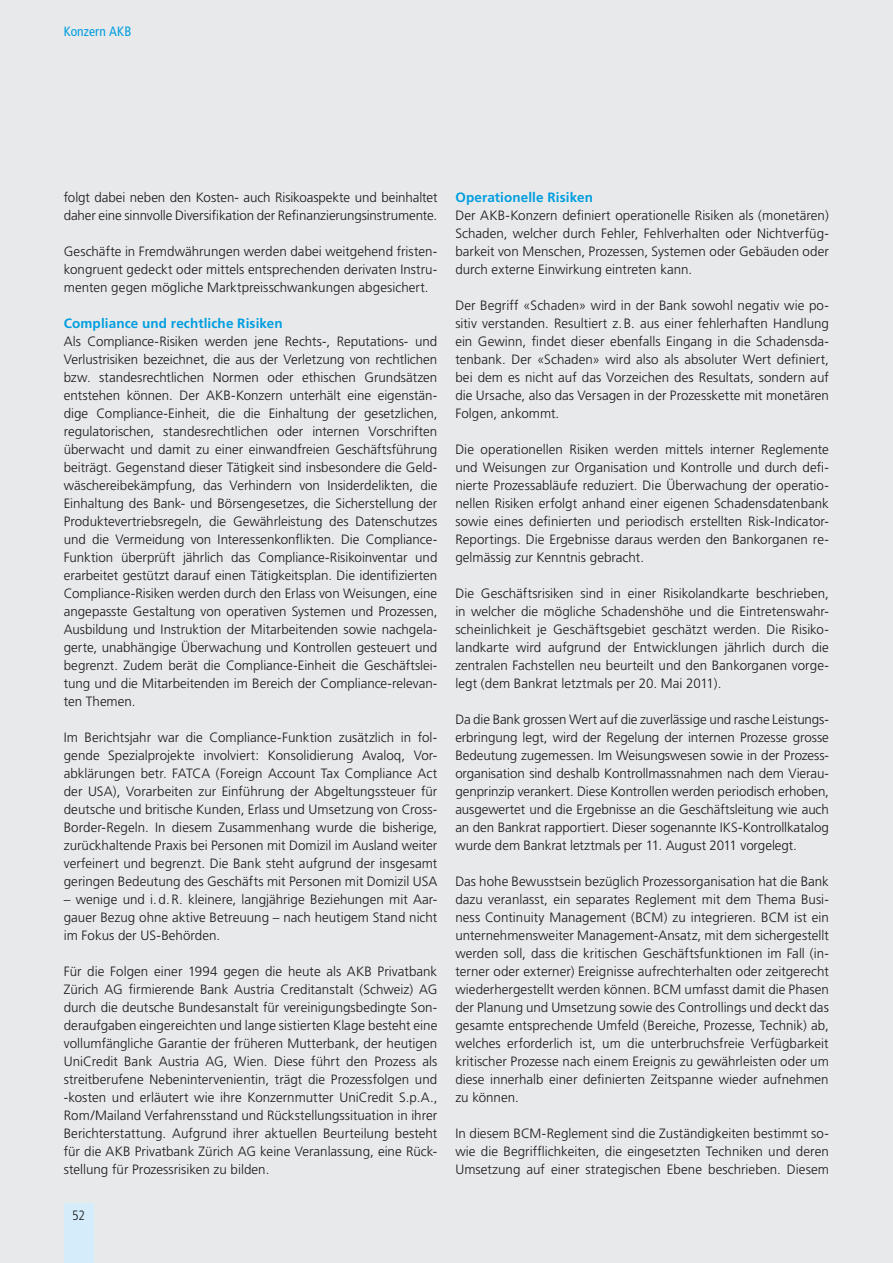
<style>
.page{position:relative;width:893px;height:1263px;background:#e8e9ea}
.page>*{position:absolute;margin:0;border:0;box-sizing:border-box;transform-origin:0 0}
.t1{font:300 13.5px/18px "Frutiger";color:#1a171c;text-align:justify}
.t2{font:700 13.5px "Frutiger";letter-spacing:.01em;color:#009ee0}
.t3{font:condensed 13.5px "Frutiger";letter-spacing:.01em;color:#009ee0}
.t4{font:300 condensed 13.5px "Frutiger";color:#1a171c}
</style>
<div class="page">
<div style="left:64px;top:1203px;width:30px;height:60px;background:#d5edfa"></div>
<p class="t3" style="left:64px;top:26px;width:69px">Konzern AKB</p>
<p class="t1" style="left:64px;top:189px;width:375px">folgt dabei neben den Kosten- auch Risikoaspekte und beinhaltet daher eine sinnvolle Diversifikation der Refinanzierungsinstrumente.</p>
<p class="t1" style="left:64px;top:243px;width:375px">Geschäfte in Fremdwährungen werden dabei weitgehend fristen&shy;kongruent gedeckt oder mittels entsprechenden derivaten Instru&shy;menten gegen mögliche Marktpreisschwankungen abgesichert.</p>
<p class="t2" style="left:64px;top:318px;width:220px">Compliance und rechtliche Risiken</p>
<p class="t1" style="left:64px;top:333px;width:375px">Als Compliance-Risiken werden jene Rechts-, Reputations- und Verlustrisiken bezeichnet, die aus der Verletzung von rechtlichen bzw. standesrechtlichen Normen oder ethischen Grundsätzen entstehen können. Der AKB-Konzern unterhält eine eigenstän&shy;dige Compliance-Einheit, die die Einhaltung der gesetzlichen, regulatorischen, standesrechtlichen oder internen Vorschriften überwacht und damit zu einer einwandfreien Geschäftsführung beiträgt. Gegenstand dieser Tätigkeit sind insbesondere die Geld&shy;wäschereibekämpfung, das Verhindern von Insiderdelikten, die Einhaltung des Bank- und Börsengesetzes, die Sicherstellung der Produktevertriebsregeln, die Gewährleistung des Datenschutzes und die Vermeidung von Interessenkonflikten. Die Compliance-Funktion überprüft jährlich das Compliance-Risikoinventar und erarbeitet gestützt darauf einen Tätigkeitsplan. Die identifizierten Compliance-Risiken werden durch den Erlass von Weisungen, eine angepasste Gestaltung von operativen Systemen und Prozessen, Ausbildung und Instruktion der Mitarbeitenden sowie nachgela&shy;gerte, unabhängige Überwachung und Kontrollen gesteuert und begrenzt. Zudem berät die Compliance-Einheit die Geschäftslei&shy;tung und die Mitarbeitenden im Bereich der Compliance-relevan&shy;ten Themen.</p>
<p class="t1" style="left:64px;top:729px;width:375px">Im Berichtsjahr war die Compliance-Funktion zusätzlich in fol&shy;gende Spezialprojekte involviert: Konsolidierung Avaloq, Vor&shy;abklärungen betr. FATCA (Foreign Account Tax Compliance Act der USA), Vorarbeiten zur Einführung der Abgeltungssteuer für deutsche und britische Kunden, Erlass und Umsetzung von Cross-Border-Regeln. In diesem Zusammenhang wurde die bisherige, zurückhaltende Praxis bei Personen mit Domizil im Ausland weiter verfeinert und begrenzt. Die Bank steht aufgrund der insgesamt geringen Bedeutung des Geschäfts mit Personen mit Domizil USA</p>
<p class="t1" style="left:64px;top:891px;width:375px">– wenige und i. d. R. kleinere, langjährige Beziehungen mit Aar&shy;gauer Bezug ohne aktive Betreuung – nach heutigem Stand nicht im Fokus der US-Behörden.</p>
<p class="t1" style="left:64px;top:963px;width:375px">Für die Folgen einer 1994 gegen die heute als AKB Privatbank Zürich AG firmierende Bank Austria Creditanstalt (Schweiz) AG durch die deutsche Bundesanstalt für vereinigungsbedingte Son&shy;deraufgaben eingereichten und lange sistierten Klage besteht eine vollumfängliche Garantie der früheren Mutterbank, der heutigen UniCredit Bank Austria AG, Wien. Diese führt den Prozess als streitberufene Nebenintervenientin, trägt die Prozessfolgen und -kosten und erläutert wie ihre Konzernmutter UniCredit S.p.A., Rom/Mailand Verfahrensstand und Rückstellungssituation in ihrer Berichterstattung. Aufgrund ihrer aktuellen Beurteilung besteht für die AKB Privatbank Zürich AG keine Veranlassung, eine Rück&shy;stellung für Prozessrisiken zu bilden.</p>
<p class="t4" style="left:72px;top:1209px;width:14px">52</p>
<p class="t2" style="left:455px;top:192px;width:139px">Operationelle Risiken</p>
<p class="t1" style="left:455px;top:207px;width:375px">Der AKB-Konzern definiert operationelle Risiken als (monetären)<br>Schaden, welcher durch Fehler, Fehlverhalten oder Nichtverfüg&shy;barkeit von Menschen, Prozessen, Systemen oder Gebäuden oder durch externe Einwirkung eintreten kann.</p>
<p class="t1" style="left:455px;top:297px;width:375px">Der Begriff «Schaden» wird in der Bank sowohl negativ wie po&shy;sitiv verstanden. Resultiert z. B. aus einer fehlerhaften Handlung ein Gewinn, findet dieser ebenfalls Eingang in die Schadensda&shy;tenbank. Der «Schaden» wird also als absoluter Wert definiert, bei dem es nicht auf das Vorzeichen des Resultats, sondern auf die Ursache, also das Versagen in der Prozesskette mit monetären Folgen, ankommt.</p>
<p class="t1" style="left:455px;top:441px;width:375px">Die operationellen Risiken werden mittels interner Reglemente und Weisungen zur Organisation und Kontrolle und durch defi&shy;nierte Prozessabläufe reduziert. Die Überwachung der operatio&shy;nellen Risiken erfolgt anhand einer eigenen Schadensdatenbank sowie eines definierten und periodisch erstellten Risk-Indicator-Reportings. Die Ergebnisse daraus werden den Bankorganen re&shy;gelmässig zur Kenntnis gebracht.</p>
<p class="t1" style="left:455px;top:585px;width:375px">Die Geschäftsrisiken sind in einer Risikolandkarte beschrieben, in welcher die mögliche Schadenshöhe und die Eintretenswahr&shy;scheinlichkeit je Geschäftsgebiet geschätzt werden. Die Risiko&shy;landkarte wird aufgrund der Entwicklungen jährlich durch die zentralen Fachstellen neu beurteilt und den Bankorganen vorge&shy;legt (dem Bankrat letztmals per 20. Mai 2011).</p>
<p class="t1" style="left:455px;top:711px;width:375px">Da die Bank grossen Wert auf die zuverlässige und rasche Leistungs&shy;erbringung legt, wird der Regelung der internen Prozesse grosse Bedeutung zugemessen. Im Weisungswesen sowie in der Prozess&shy;organisation sind deshalb Kontrollmassnahmen nach dem Vierau&shy;genprinzip verankert. Diese Kontrollen werden periodisch erhoben, ausgewertet und die Ergebnisse an die Geschäftsleitung wie auch an den Bankrat rapportiert. Dieser sogenannte IKS-Kontrollkatalog wurde dem Bankrat letztmals per 11. August 2011 vorgelegt.</p>
<p class="t1" style="left:455px;top:873px;width:375px">Das hohe Bewusstsein bezüglich Prozessorganisation hat die Bank dazu veranlasst, ein separates Reglement mit dem Thema Busi&shy;ness Continuity Management (BCM) zu integrieren. BCM ist ein unternehmensweiter Management-Ansatz, mit dem sichergestellt werden soll, dass die kritischen Geschäftsfunktionen im Fall (in&shy;terner oder externer) Ereignisse aufrechterhalten oder zeitgerecht wiederhergestellt werden können. BCM umfasst damit die Phasen der Planung und Umsetzung sowie des Controllings und deckt das gesamte entsprechende Umfeld (Bereiche, Prozesse, Technik) ab, welches erforderlich ist, um die unterbruchsfreie Verfügbarkeit kritischer Prozesse nach einem Ereignis zu gewährleisten oder um diese innerhalb einer definierten Zeitspanne wieder aufnehmen zu können.</p>
<p class="t1" style="left:455px;top:1125px;width:375px">In diesem BCM-Reglement sind die Zuständigkeiten bestimmt so&shy;wie die Begrifflichkeiten, die eingesetzten Techniken und deren Umsetzung auf einer strategischen Ebene beschrieben. Diesem</p>
</div>
